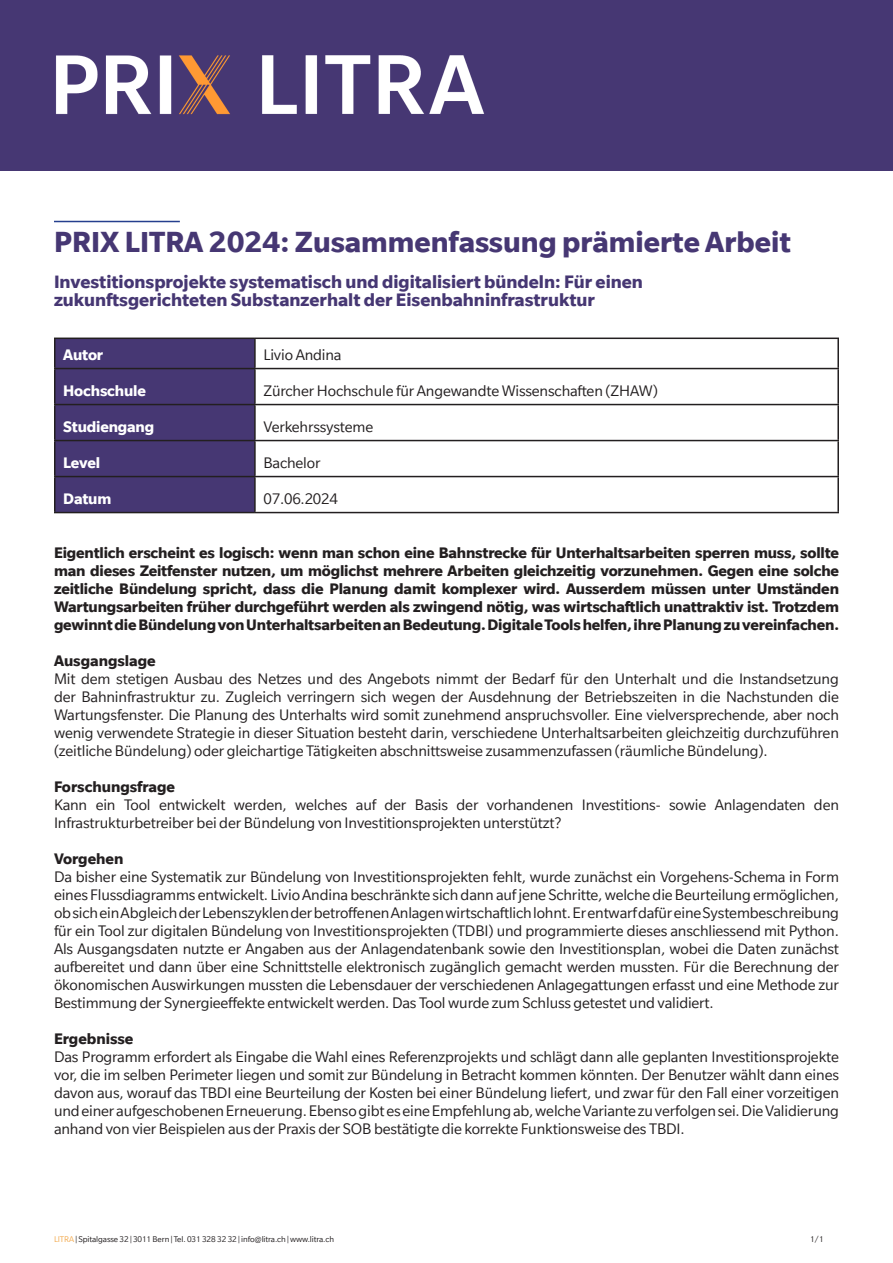
<style>
.page{position:relative;width:893px;height:1263px;background:#fff}
.page>*{position:absolute;margin:0;border:0;box-sizing:border-box;transform-origin:0 0}
._01_VPV_Titel_EDITO_DE{font:700 31.5px "Slate";color:#463773}
._02a_VPV_Titel_DE{font:700 19.5px/18px "Slate";color:#463773}
._05a_VPV_Fliesstext_DE{font:16.5px/18px "Slate";letter-spacing:-.01em;color:#231f20;text-align:justify}
._04a_VPV_Laed_DE{font:700 16.5px/18px "Slate";letter-spacing:-.01em;color:#231f20;text-align:justify}
._06a_VPV_Untertitel_DE{font:700 16.5px "Slate";color:#231f20}
._05a_VPV_Fliesstext_DE-2{font:700 16.5px "Slate";letter-spacing:-.01em;color:#fff}
.t1{font:9px "Slate";letter-spacing:-.01em;color:#231f20}
.s1{color:#f3aa4f}
</style>
<div class="page">
<img style="left:0;top:0;width:893px;height:170px">
<hr style="left:54px;top:221px;width:126px;height:1px;background:#253f8e">
<div style="left:56px;top:339px;width:198px;height:173px;background:#463773"></div>
<hr style="left:54px;top:338px;width:201px;height:1px;background:#231f20">
<hr style="left:54px;top:339px;width:2px;height:29px;background:#231f20">
<hr style="left:255px;top:338px;width:584px;height:1px;background:#231f20">
<hr style="left:254px;top:339px;width:2px;height:29px;background:#231f20">
<hr style="left:837px;top:339px;width:2px;height:29px;background:#231f20">
<hr style="left:54px;top:368px;width:201px;height:1px;background:#231f20">
<hr style="left:54px;top:369px;width:2px;height:35px;background:#231f20">
<hr style="left:255px;top:368px;width:584px;height:1px;background:#231f20">
<hr style="left:254px;top:369px;width:2px;height:35px;background:#231f20">
<hr style="left:837px;top:369px;width:2px;height:35px;background:#231f20">
<hr style="left:54px;top:404px;width:201px;height:1px;background:#231f20">
<hr style="left:54px;top:405px;width:2px;height:35px;background:#231f20">
<hr style="left:255px;top:404px;width:584px;height:1px;background:#231f20">
<hr style="left:254px;top:405px;width:2px;height:35px;background:#231f20">
<hr style="left:837px;top:405px;width:2px;height:35px;background:#231f20">
<hr style="left:54px;top:440px;width:201px;height:1px;background:#231f20">
<hr style="left:54px;top:441px;width:2px;height:35px;background:#231f20">
<hr style="left:255px;top:440px;width:584px;height:1px;background:#231f20">
<hr style="left:254px;top:441px;width:2px;height:35px;background:#231f20">
<hr style="left:837px;top:441px;width:2px;height:35px;background:#231f20">
<hr style="left:54px;top:476px;width:201px;height:1px;background:#231f20">
<hr style="left:54px;top:477px;width:2px;height:35px;background:#231f20">
<hr style="left:255px;top:476px;width:584px;height:1px;background:#231f20">
<hr style="left:254px;top:477px;width:2px;height:35px;background:#231f20">
<hr style="left:837px;top:477px;width:2px;height:35px;background:#231f20">
<hr style="left:54px;top:512px;width:201px;height:1px;background:#231f20">
<hr style="left:255px;top:512px;width:584px;height:1px;background:#231f20">
<p class="_01_VPV_Titel_EDITO_DE" style="left:54px;top:225px;width:738px">PRIX LITRA 2024: Zusammenfassung prämierte Arbeit</p>
<p class="_02a_VPV_Titel_DE" style="left:54px;top:272px;width:590px">Investitionsprojekte systematisch und digitalisiert bündeln: Für einen zukunftsgerichteten Substanzerhalt der Eisenbahninfrastruktur</p>
<p class="_05a_VPV_Fliesstext_DE-2" style="left:63px;top:346px;width:42px">Autor</p>
<p class="_05a_VPV_Fliesstext_DE" style="left:263px;top:346px;width:80px">Livio Andina</p>
<p class="_05a_VPV_Fliesstext_DE-2" style="left:63px;top:382px;width:84px">Hochschule</p>
<p class="_05a_VPV_Fliesstext_DE" style="left:263px;top:382px;width:396px">Zürcher Hochschule für Angewandte Wissenschaften (ZHAW)</p>
<p class="_05a_VPV_Fliesstext_DE-2" style="left:63px;top:418px;width:93px">Studiengang</p>
<p class="_05a_VPV_Fliesstext_DE" style="left:263px;top:418px;width:111px">Verkehrssysteme</p>
<p class="_05a_VPV_Fliesstext_DE-2" style="left:63px;top:454px;width:38px">Level</p>
<p class="_05a_VPV_Fliesstext_DE" style="left:263px;top:454px;width:59px">Bachelor</p>
<p class="_05a_VPV_Fliesstext_DE-2" style="left:63px;top:490px;width:50px">Datum</p>
<p class="_05a_VPV_Fliesstext_DE" style="left:263px;top:490px;width:76px">07.06.2024</p>
<p class="_04a_VPV_Laed_DE" style="left:54px;top:543px;width:787px">Eigentlich erscheint es logisch: wenn man schon eine Bahnstrecke für Unterhaltsarbeiten sperren muss, sollte man dieses Zeitfenster nutzen, um möglichst mehrere Arbeiten gleichzeitig vorzunehmen. Gegen eine solche zeitliche Bündelung spricht, dass die Planung damit komplexer wird. Ausserdem müssen unter Umständen Wartungsarbeiten früher durchgeführt werden als zwingend nötig, was wirtschaftlich unattraktiv ist. Trotzdem gewinnt die Bündelung von Unterhaltsarbeiten an Bedeutung. Digitale Tools helfen, ihre Planung zu vereinfachen.</p>
<p class="_06a_VPV_Untertitel_DE" style="left:54px;top:652px;width:103px">Ausgangslage</p>
<p class="_05a_VPV_Fliesstext_DE" style="left:54px;top:670px;width:786px">Mit dem stetigen Ausbau des Netzes und des Angebots nimmt der Bedarf für den Unterhalt und die Instandsetzung der Bahninfrastruktur zu. Zugleich verringern sich wegen der Ausdehnung der Betriebszeiten in die Nachstunden die Wartungsfenster. Die Planung des Unterhalts wird somit zunehmend anspruchsvoller. Eine vielversprechende, aber noch wenig verwendete Strategie in dieser Situation besteht darin, verschiedene Unterhaltsarbeiten gleichzeitig durchzuführen (zeitliche Bündelung) oder gleichartige Tätigkeiten abschnittsweise zusammenzufassen (räumliche Bündelung).</p>
<p class="_06a_VPV_Untertitel_DE" style="left:54px;top:778px;width:123px">Forschungsfrage</p>
<p class="_05a_VPV_Fliesstext_DE" style="left:54px;top:796px;width:786px">Kann ein Tool entwickelt werden, welches auf der Basis der vorhandenen Investitions- sowie Anlagendaten den<br>Infrastrukturbetreiber bei der Bündelung von Investitionsprojekten unterstützt?</p>
<p class="_06a_VPV_Untertitel_DE" style="left:54px;top:850px;width:71px">Vorgehen</p>
<p class="_05a_VPV_Fliesstext_DE" style="left:54px;top:868px;width:786px">Da bisher eine Systematik zur Bündelung von Investitionsprojekten fehlt, wurde zunächst ein Vorgehens-Schema in Form eines Flussdiagramms entwickelt. Livio Andina beschränkte sich dann auf jene Schritte, welche die Beurteilung ermöglichen, ob sich ein Abgleich der Lebenszyklen der betroffenen Anlagen wirtschaftlich lohnt. Er entwarf dafür eine Systembeschreibung für ein Tool zur digitalen Bündelung von Investitionsprojekten (TDBI) und programmierte dieses anschliessend mit Python.<br>Als Ausgangsdaten nutzte er Angaben aus der Anlagendatenbank sowie den Investitionsplan, wobei die Daten zunächst aufbereitet und dann über eine Schnittstelle elektronisch zugänglich gemacht werden mussten. Für die Berechnung der ökonomischen Auswirkungen mussten die Lebensdauer der verschiedenen Anlagegattungen erfasst und eine Methode zur Bestimmung der Synergieeffekte entwickelt werden. Das Tool wurde zum Schluss getestet und validiert.</p>
<p class="_06a_VPV_Untertitel_DE" style="left:54px;top:1030px;width:81px">Ergebnisse</p>
<p class="_05a_VPV_Fliesstext_DE" style="left:54px;top:1048px;width:787px">Das Programm erfordert als Eingabe die Wahl eines Referenzprojekts und schlägt dann alle geplanten Investitionsprojekte vor, die im selben Perimeter liegen und somit zur Bündelung in Betracht kommen könnten. Der Benutzer wählt dann eines davon aus, worauf das TBDI eine Beurteilung der Kosten bei einer Bündelung liefert, und zwar für den Fall einer vorzeitigen und einer aufgeschobenen Erneuerung. Ebenso gibt es eine Empfehlung ab, welche Variante zu verfolgen sei. Die Validierung anhand von vier Beispielen aus der Praxis der SOB bestätigte die korrekte Funktionsweise des TBDI.</p>
<p class="t1" style="left:54px;top:1234px;width:282px"><span class="s1">LITRA</span>|Spitalgasse 32|3011 Bern|Tel. 031 328 32 32|info@litra.ch|www.litra.ch</p>
<p class="t1" style="left:810px;top:1234px;width:15px">1/1</p>
</div>
